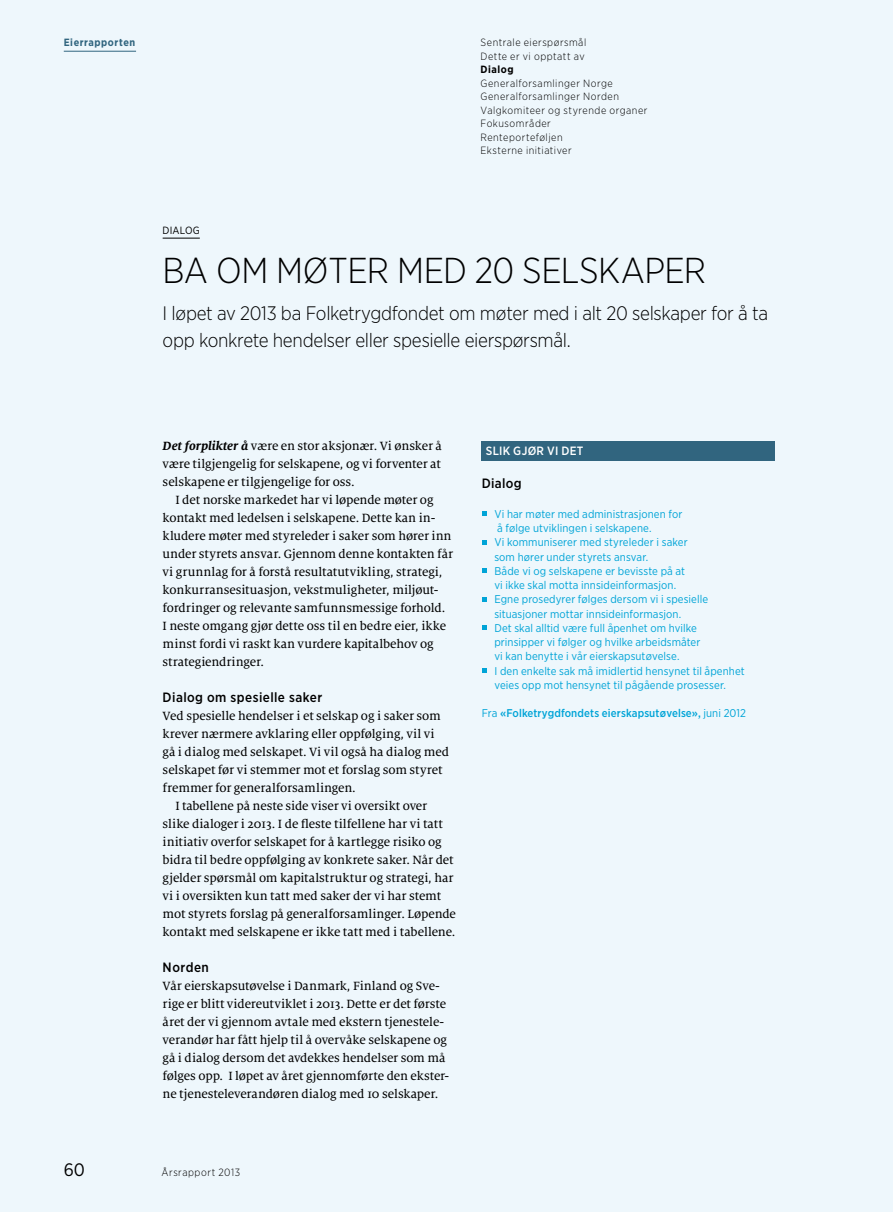
<style>
.page{position:relative;width:893px;height:1212px;background:#eef7fc}
.page>*{position:absolute;margin:0;border:0;box-sizing:border-box;transform-origin:0 0}
.t1{font:300 36px "Gotham Narrow";letter-spacing:-.02em;color:#000}
.t2{font:300 19.5px/27px "Gotham Narrow";letter-spacing:-.015em;color:#000}
.t3{font:18px "Gotham Narrow";color:#000}
.t4{font:500 13.5px "Gotham Narrow";letter-spacing:.035em;color:#000}
.t5{font:13.2px/18px "Milo Serif OT Text";letter-spacing:-.005em;color:#000}
.t6{font:500 12px "Gotham Narrow";letter-spacing:.02em;color:#fff}
.t7{font:11.25px/14.2px "Gotham Narrow";letter-spacing:.005em;color:#00a4d7}
.t8{font:500 11.25px "Gotham Narrow";letter-spacing:.01em;color:#00a4d7}
.t9{font:300 10.5px/13.5px "Gotham Narrow";letter-spacing:.05em;color:#000}
.t10{font:700 10.5px "Gotham Narrow";letter-spacing:.055em;color:#31657f}
.t11{font:700 10.5px "Gotham Narrow";color:#000}
.t12{font:10.5px "Gotham Narrow";color:#000}
.s1{font-family:"Milo Serif OT";font-weight:700;font-style:italic}
.s2{font-weight:400}
</style>
<div class="page">
<hr style="left:64px;top:51px;width:72px;height:1px;background:#31657f">
<hr style="left:163px;top:238px;width:37px;height:1px;background:#000">
<svg style="left:482px;top:512px;width:4px;height:4px"></svg>
<svg style="left:482px;top:540px;width:4px;height:5px"></svg>
<svg style="left:482px;top:569px;width:4px;height:4px"></svg>
<svg style="left:482px;top:597px;width:4px;height:5px"></svg>
<svg style="left:482px;top:626px;width:4px;height:4px"></svg>
<svg style="left:482px;top:668px;width:4px;height:5px"></svg>
<div style="left:482px;top:441px;width:293px;height:20px;background:#31657f"></div>
<p class="t10" style="left:64px;top:36px;width:73px">Eierrapporten</p>
<p class="t9" style="left:480px;top:36px;width:107px">Sentrale eierspørsmål<br>Dette er vi opptatt av</p>
<p class="t11" style="left:480px;top:63px;width:35px">Dialog</p>
<p class="t9" style="left:480px;top:76px;width:168px">Generalforsamlinger Norge<br>Generalforsamlinger Norden<br>Valgkomiteer og styrende organer<br>Fokusområder<br>Renteporteføljen<br>Eksterne initiativer</p>
<p class="t12" style="left:163px;top:223px;width:7px">dialog</p>
<h1 class="t1" style="left:163px;top:248px;width:137px">BAOMMØTE</h1>
<h1 class="t1" style="left:367px;top:248px;width:341px">R MED 20 SELSKAPER</h1>
<h2 class="t2" style="left:163px;top:299px;width:607px">I løpet av 2013 ba Folketrygdfondet om møter med i alt 20 selskaper for å ta opp konkrete hendelser eller spesielle eierspørsmål.</h2>
<p class="t5" style="left:163px;top:437px;width:281px;text-align:justify"><span class="s1">Det forplikter å</span> være en stor aksjonær. Vi ønsker å være tilgjengelig for selskapene, og vi forventer at selskapene er tilgjengelige for oss.</p>
<p class="t5" style="left:163px;top:491px;width:292px;text-indent:13px">I det norske markedet har vi løpende møter og kontakt med ledelsen i selskapene. Dette kan in&shy;kludere møter med styreleder i saker som hører inn under styrets ansvar. Gjennom denne kontakten får vi grunnlag for å forstå resultatutvikling, strategi, konkurransesituasjon, vekstmuligheter, miljøut&shy;fordringer og relevante samfunnsmessige forhold.<br>I neste omgang gjør dette oss til en bedre eier, ikke minst fordi vi raskt kan vurdere kapitalbehov og strategiendringer.</p>
<p class="t4" style="left:163px;top:689px;width:161px">Dialog om spesielle saker</p>
<p class="t5" style="left:163px;top:707px;width:280px">Ved spesielle hendelser i et selskap og i saker som</p>
<p class="t5" style="left:163px;top:725px;width:273px">krever nærmere avklaring eller oppfølging, vil vi</p>
<p class="t5" style="left:163px;top:743px;width:288px">gå i dialog med selskapet. Vi vil også ha dialog med</p>
<p class="t5" style="left:163px;top:761px;width:281px">selskapet før vi stemmer mot et forslag som styret</p>
<p class="t5" style="left:163px;top:779px;width:195px">fremmer for generalforsamlingen.</p>
<p class="t5" style="left:175px;top:797px;width:253px">I tabellene på neste side viser vi oversikt over</p>
<p class="t5" style="left:163px;top:815px;width:282px">slike dialoger i 2013. I de fleste tilfellene har vi tatt</p>
<p class="t5" style="left:163px;top:833px;width:281px">initiativ overfor selskapet for å kartlegge risiko og</p>
<p class="t5" style="left:163px;top:851px;width:292px">bidra til bedre oppfølging av konkrete saker. Når det</p>
<p class="t5" style="left:163px;top:869px;width:292px">gjelder spørsmål om kapitalstruktur og strategi, har</p>
<p class="t5" style="left:163px;top:887px;width:280px">vi i oversikten kun tatt med saker der vi har stemt</p>
<p class="t5" style="left:163px;top:905px;width:295px">mot styrets forslag på generalforsamlinger. Løpende</p>
<p class="t5" style="left:163px;top:923px;width:294px">kontakt med selskapene er ikke tatt med i tabellene.</p>
<p class="t4" style="left:163px;top:959px;width:48px">Norden</p>
<p class="t5" style="left:163px;top:977px;width:288px">Vår eierskapsutøvelse i Danmark, Finland og Sve&shy;rige er blitt videreutviklet i 2013. Dette er det første året der vi gjennom avtale med ekstern tjenestele&shy;verandør har fått hjelp til å overvåke selskapene og gå i dialog dersom det avdekkes hendelser som må følges opp. I løpet av året gjennomførte den ekster&shy;ne tjenesteleverandøren dialog med 10 selskaper.</p>
<p class="t6" style="left:486px;top:443px;width:99px">slik gjør vi det</p>
<p class="t4" style="left:482px;top:475px;width:41px">Dialog</p>
<p class="t7" style="left:494px;top:506px;width:252px">Vi har møter med administrasjonen for<br>å følge utviklingen i selskapene.<br>Vi kommuniserer med styreleder i saker<br>som hører under styrets ansvar.<br>Både vi og selskapene er bevisste på at<br>vi ikke skal motta innsideinformasjon.<br>Egne prosedyrer følges dersom vi i spesielle situasjoner mottar innsideinformasjon.<br>Det skal alltid være full åpenhet om hvilke prinsipper vi følger og hvilke arbeidsmåter<br>vi kan benytte i vår eierskapsutøvelse.<br>I den enkelte sak må imidlertid hensynet til åpenhet veies opp mot hensynet til pågående prosesser.</p>
<p class="t8" style="left:482px;top:706px;width:266px"><span class="s2">Fra</span> «Folketrygdfondets eierskapsutøvelse», <span class="s2">juni 2012</span></p>
<h3 class="t3" style="left:64px;top:1159px;width:23px">60</h3>
<p class="t9" style="left:162px;top:1165px;width:80px">Årsrapport 2013</p>
</div>
